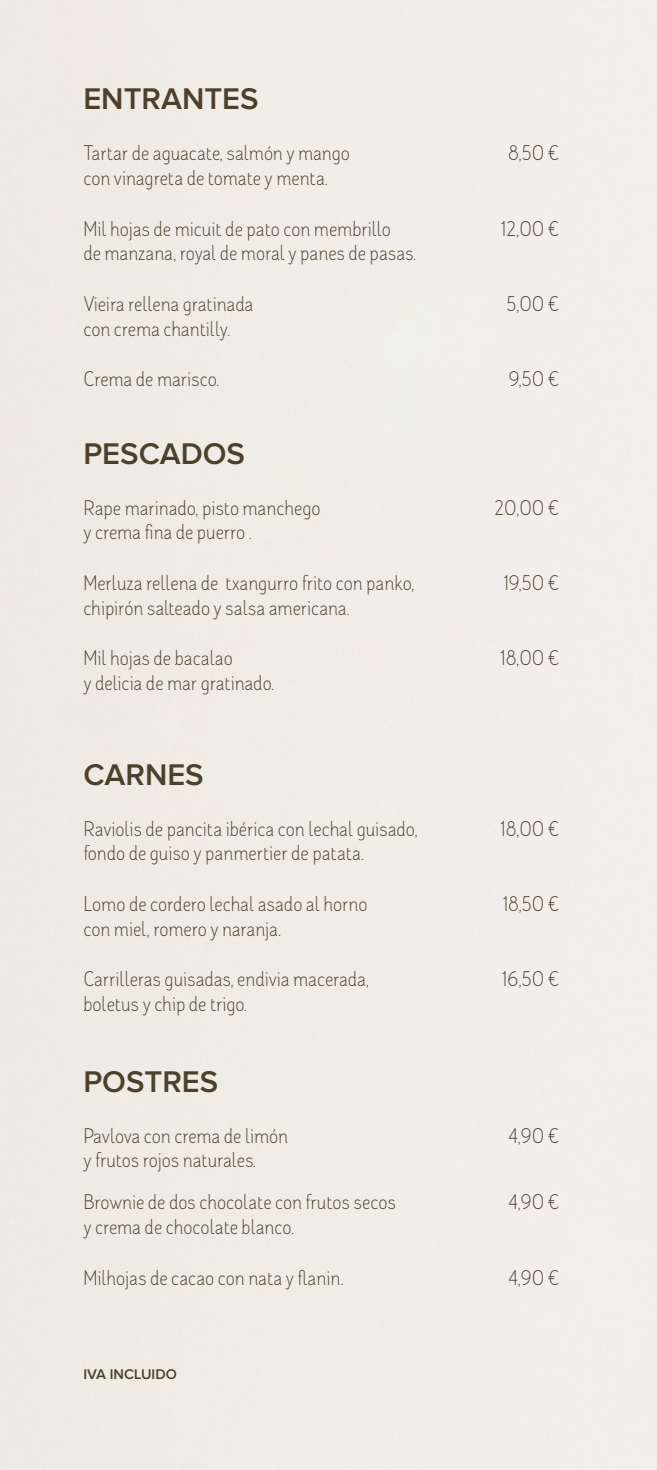
<style>
.page{position:relative;width:657px;height:1470px;background:#fff}
.page>*{position:absolute;margin:0;border:0;box-sizing:border-box;transform-origin:0 0}
.t1{font:600 31.06px "Proxima Nova A";color:#4c402c}
.t2{font:300 20.21px/42px "Adoquin";color:#4c402c;scale:.95 1}
.t3{font:600 14.61px "Proxima Nova A";color:#4c402c}
</style>
<div class="page">
<h1 class="t1" style="left:83px;top:81px;width:177px">ENTRANTES</h1>
<p class="t2" style="left:83px;top:132px;width:282px">Tartar de aguacate, salmón y mango</p>
<p class="t2" style="left:508px;top:132px;width:56px">8,50 €</p>
<p class="t2" style="left:83px;top:157px;width:259px">con vinagreta de tomate y menta.</p>
<p class="t2" style="left:83px;top:208px;width:325px">Mil hojas de micuit de pato con membrillo</p>
<p class="t2" style="left:501px;top:208px;width:63px">12,00 €</p>
<p class="t2" style="left:83px;top:232px;width:351px">de manzana, royal de moral y panes de pasas.</p>
<p class="t2" style="left:83px;top:283px;width:180px">Vieira rellena gratinada</p>
<p class="t2" style="left:506px;top:283px;width:58px">5,00 €</p>
<p class="t2" style="left:83px;top:307px;width:156px">con crema chantilly.</p>
<p class="t2" style="left:83px;top:358px;width:144px">Crema de marisco.</p>
<p class="t2" style="left:508px;top:358px;width:55px">9,50 €</p>
<h1 class="t1" style="left:83px;top:436px;width:163px">PESCADOS</h1>
<p class="t2" style="left:83px;top:487px;width:251px">Rape marinado, pisto manchego</p>
<p class="t2" style="left:494px;top:487px;width:70px">20,00 €</p>
<p class="t2" style="left:83px;top:511px;width:179px">y crema fina de puerro .</p>
<p class="t2" style="left:83px;top:562px;width:350px">Merluza rellena de txangurro frito con panko,</p>
<p class="t2" style="left:503px;top:562px;width:60px">19,50 €</p>
<p class="t2" style="left:83px;top:587px;width:282px">chipirón salteado y salsa americana.</p>
<p class="t2" style="left:83px;top:637px;width:159px">Mil hojas de bacalao</p>
<p class="t2" style="left:500px;top:637px;width:64px">18,00 €</p>
<p class="t2" style="left:83px;top:662px;width:202px">y delicia de mar gratinado.</p>
<h1 class="t1" style="left:83px;top:757px;width:122px">CARNES</h1>
<p class="t2" style="left:83px;top:808px;width:353px">Raviolis de pancita ibérica con lechal guisado,</p>
<p class="t2" style="left:500px;top:808px;width:64px">18,00 €</p>
<p class="t2" style="left:83px;top:832px;width:297px">fondo de guiso y panmertier de patata.</p>
<p class="t2" style="left:83px;top:883px;width:300px">Lomo de cordero lechal asado al horno</p>
<p class="t2" style="left:503px;top:883px;width:61px">18,50 €</p>
<p class="t2" style="left:83px;top:908px;width:210px">con miel, romero y naranja.</p>
<p class="t2" style="left:83px;top:958px;width:302px">Carrilleras guisadas, endivia macerada,</p>
<p class="t2" style="left:502px;top:958px;width:62px">16,50 €</p>
<p class="t2" style="left:83px;top:983px;width:174px">boletus y chip de trigo.</p>
<h1 class="t1" style="left:83px;top:1064px;width:136px">POSTRES</h1>
<p class="t2" style="left:83px;top:1115px;width:217px">Pavlova con crema de limón</p>
<p class="t2" style="left:508px;top:1115px;width:55px">4,90 €</p>
<p class="t2" style="left:83px;top:1139px;width:330px">y frutos rojos naturales.<br>Brownie de dos chocolate con frutos secos</p>
<p class="t2" style="left:508px;top:1181px;width:55px">4,90 €</p>
<p class="t2" style="left:83px;top:1206px;width:223px">y crema de chocolate blanco.</p>
<p class="t2" style="left:83px;top:1256px;width:275px">Milhojas de cacao con nata y flanin.</p>
<p class="t2" style="left:508px;top:1256px;width:55px">4,90 €</p>
<p class="t3" style="left:83px;top:1366px;width:95px">IVA INCLUIDO</p>
</div>
